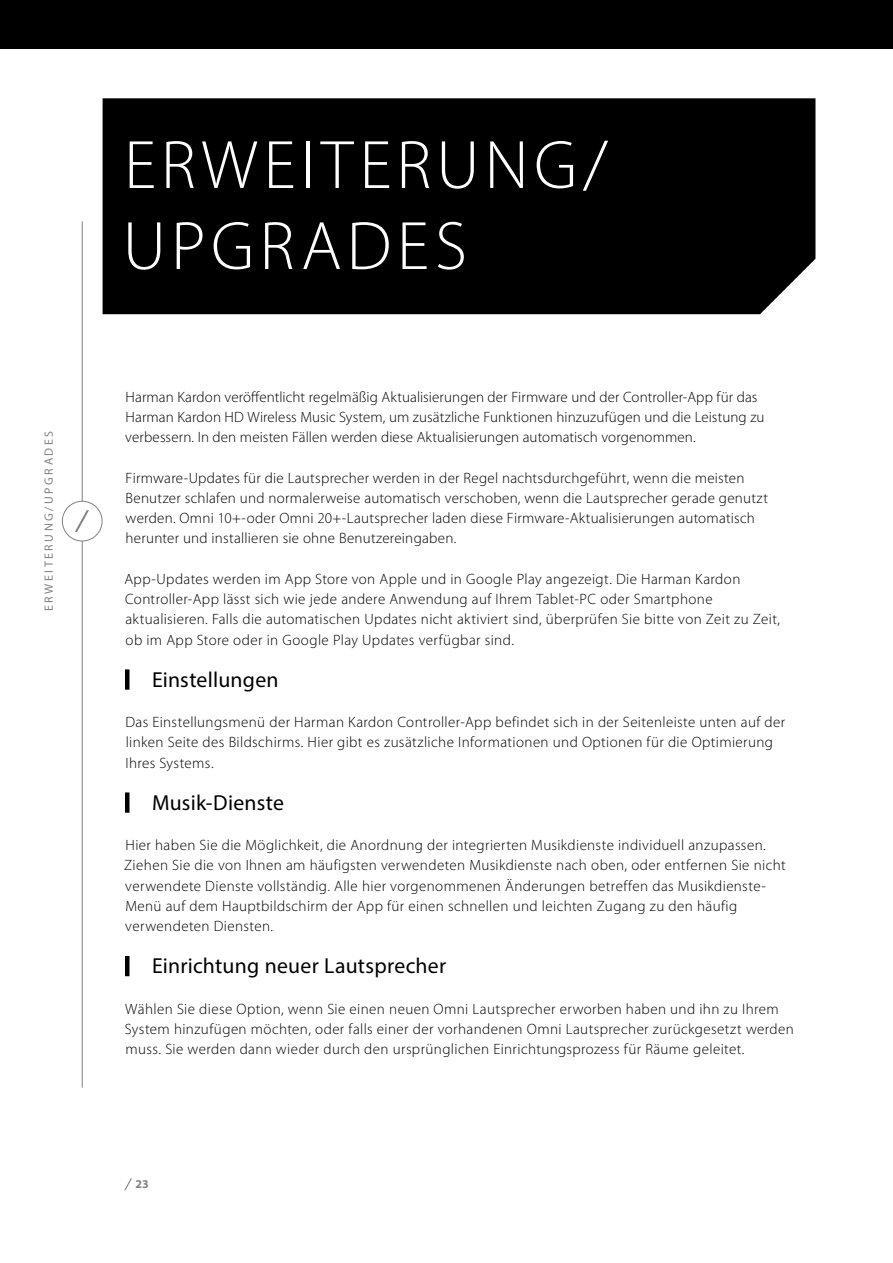
<style>
.page{position:relative;width:893px;height:1263px;background:#fff}
.page>*{position:absolute;margin:0;border:0;box-sizing:border-box;transform-origin:0 0}
.t1{font:300 69px "Myriad Pro";color:#fff}
.t2{font:21.75px "Myriad Pro";letter-spacing:.01em;color:#000}
.t3{font:300 15px/20.2px "Myriad Pro";letter-spacing:.025em;color:#000}
.t4{font:300 15px/20.2px "Myriad Pro";letter-spacing:.005em;color:#000}
.t5{font:12px "Myriad Pro";letter-spacing:.21em;color:#808284}
.t6{font:700 12px "Myriad Pro";color:#808284}
</style>
<div class="page">
<svg style="left:124px;top:1178px;width:8px;height:12px"></svg>
<hr style="left:82px;top:541px;width:1px;height:546px;background:#808284">
<hr style="left:82px;top:221px;width:1px;height:281px;background:#808284">
<div style="left:62px;top:501px;width:40px;height:40px;border:1px solid #808284;border-radius:50%"></div>
<svg style="left:75px;top:510px;width:14px;height:22px"></svg>
<div style="left:0;top:0;width:893px;height:49px;background:#000"></div>
<div style="left:103px;top:98px;width:712px;height:216px;background:#000"></div>
<hr style="left:125px;top:669px;width:4px;height:21px;background:#000">
<hr style="left:125px;top:792px;width:4px;height:21px;background:#000">
<hr style="left:125px;top:956px;width:4px;height:20px;background:#000">
<p class="t5" style="left:42px;top:611px;width:181px;rotate:-90deg">Erwei terung /U pgra des</p>
<h1 class="t1" style="left:124px;top:127px;width:79px">Erweiterung</h1>
<h1 class="t1" style="left:584px;top:127px;width:26px">/</h1>
<h1 class="t1" style="left:123px;top:208px;width:91px">Upgrades</h1>
<p class="t4" style="left:125px;top:387px;width:641px">Harman Kardon veröffentlicht regelmäßig Aktualisierungen der Firmware und der Controller-App für das<br>Harman Kardon HD Wireless Music System, um zusätzliche Funktionen hinzuzufügen und die Leistung zu verbessern. In den meisten Fällen werden diese Aktualisierungen automatisch vorgenommen.</p>
<p class="t3" style="left:126px;top:468px;width:644px">Firmware-Updates für die Lautsprecher werden in der Regel nachtsdurchgeführt, wenn die meisten Benutzer schlafen und normalerweise automatisch verschoben, wenn die Lautsprecher gerade genutzt werden. Omni 10+-oder Omni 20+-Lautsprecher laden diese Firmware-Aktualisierungen automatisch herunter und installieren sie ohne Benutzereingaben.</p>
<p class="t3" style="left:124px;top:569px;width:657px">App-Updates werden im App Store von Apple und in Google Play angezeigt. Die Harman Kardon Controller-App lässt sich wie jede andere Anwendung auf Ihrem Tablet-PC oder Smartphone aktualisieren. Falls die automatischen Updates nicht aktiviert sind, überprüfen Sie bitte von Zeit zu Zeit, ob im App Store oder in Google Play Updates verfügbar sind.</p>
<h2 class="t2" style="left:130px;top:666px;width:150px">Einstellungen</h2>
<p class="t3" style="left:126px;top:712px;width:661px">Das Einstellungsmenü der Harman Kardon Controller-App befindet sich in der Seitenleiste unten auf der linken Seite des Bildschirms. Hier gibt es zusätzliche Informationen und Optionen für die Optimierung<br>Ihres Systems.</p>
<h2 class="t2" style="left:152px;top:789px;width:133px">Musik-Dienste</h2>
<p class="t3" style="left:124px;top:835px;width:663px">Hier haben Sie die Möglichkeit, die Anordnung der integrierten Musikdienste individuell anzupassen.<br>Ziehen Sie die von Ihnen am häufigsten verwendeten Musikdienste nach oben, oder entfernen Sie nicht verwendete Dienste vollständig. Alle hier vorgenommenen Änderungen betreffen das Musikdienste-Menü auf dem Hauptbildschirm der App für einen schnellen und leichten Zugang zu den häufig verwendeten Diensten.</p>
<h2 class="t2" style="left:130px;top:952px;width:318px">Einrichtung neuer Lautsprecher</h2>
<p class="t3" style="left:125px;top:999px;width:670px">Wählen Sie diese Option, wenn Sie einen neuen Omni Lautsprecher erworben haben und ihn zu Ihrem<br>System hinzufügen möchten, oder falls einer der vorhandenen Omni Lautsprecher zurückgesetzt werden muss. Sie werden dann wieder durch den ursprünglichen Einrichtungsprozess für Räume geleitet.</p>
<p class="t6" style="left:135px;top:1176px;width:15px">23</p>
</div>
